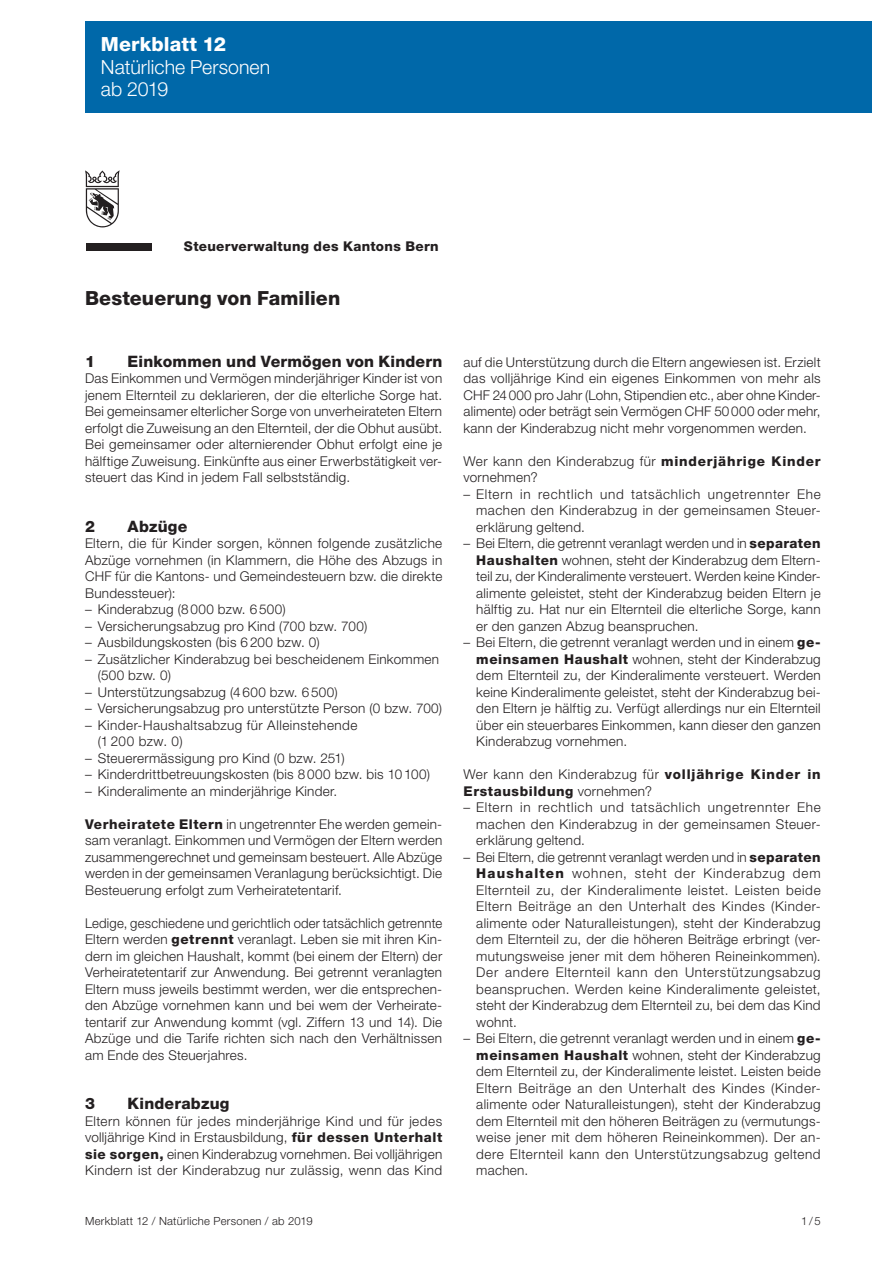
<style>
.page{position:relative;width:893px;height:1263px;background:#fff}
.page>*{position:absolute;margin:0;border:0;box-sizing:border-box;transform-origin:0 0}
.t1{font:300 19.5px "Helvetica Neue LT Std";letter-spacing:.005em;color:#fff}
.Haupttitel{font:800 19.5px "Helvetica Neue LT Std";letter-spacing:.005em;color:#231f20}
.t2{font:800 19.5px "Helvetica Neue LT Std";letter-spacing:.005em;color:#fff}
.Untertitel{font:800 15.75px "Helvetica Neue LT Std";letter-spacing:.015em;color:#231f20}
.GT_einzug_block{font:300 13.5px/16.5px "Helvetica Neue LT Std";letter-spacing:.03em;color:#231f20;text-align:justify}
.GT{font:300 13.5px/16.5px "Helvetica Neue LT Std";letter-spacing:.02em;color:#231f20;text-align:justify}
.GT_einzug_flatter{font:300 13.5px/16.5px "Helvetica Neue LT Std";letter-spacing:.02em;color:#231f20}
.GT-2{font:300 13.5px "Helvetica Neue LT Std";letter-spacing:.04em;color:#231f20}
.Zwischentitel{font:800 13.5px "Helvetica Neue LT Std";letter-spacing:.025em;color:#231f20}
.GT-3{font:800 13.5px "Helvetica Neue LT Std";letter-spacing:.045em;color:#231f20}
.t3{font:300 11.25px "Helvetica Neue LT Std";letter-spacing:.025em;color:#231f20}
.s1{font-weight:800}
.s2{font-weight:300}
</style>
<div class="page">
<svg style="left:85px;top:170px;width:35px;height:57px"></svg>
<div style="left:86px;top:244px;width:66px;height:7px;background:#231f20"></div>
<div style="left:85px;top:21px;width:787px;height:92px;background:#0068a9"></div>
<p class="t2" style="left:101px;top:33px;width:127px">Merkblatt 12</p>
<p class="t1" style="left:101px;top:55px;width:171px">Natürliche Personen</p>
<p class="t1" style="left:101px;top:77px;width:69px">ab 2019</p>
<h3 class="Zwischentitel" style="left:184px;top:238px;width:256px">Steuerverwaltung des Kantons Bern</h3>
<h1 class="Haupttitel" style="left:85px;top:286px;width:257px">Besteuerung von Familien</h1>
<h2 class="Untertitel" style="left:85px;top:352px;width:11px">1</h2>
<h2 class="Untertitel" style="left:128px;top:352px;width:316px">Einkommen und Vermögen von Kindern</h2>
<p class="GT" style="left:85px;top:370px;width:359px">Das Einkommen und Vermögen minderjähriger Kinder ist von jenem Elternteil zu deklarieren, der die elterliche Sorge hat.<br>Bei gemeinsamer elterlicher Sorge von unverheirateten Eltern erfolgt die Zuweisung an den Elternteil, der die Obhut ausübt.<br>Bei gemeinsamer oder alternierender Obhut erfolgt eine je hälftige Zuweisung. Einkünfte aus einer Erwerbstätigkeit ver&shy;steuert das Kind in jedem Fall selbstständig.</p>
<h2 class="Untertitel" style="left:85px;top:517px;width:11px">2</h2>
<h2 class="Untertitel" style="left:128px;top:517px;width:61px">Abzüge</h2>
<p class="GT" style="left:85px;top:535px;width:359px">Eltern, die für Kinder sorgen, können folgende zusätzliche Abzüge vornehmen (in Klammern, die Höhe des Abzugs in CHF für die Kantons- und Gemeindesteuern bzw. die direkte Bundessteuer):</p>
<p class="GT_einzug_flatter" style="left:85px;top:601px;width:202px">– Kinderabzug (8 000 bzw. 6 500)</p>
<p class="GT_einzug_flatter" style="left:85px;top:617px;width:284px">– Versicherungsabzug pro Kind (700 bzw. 700)</p>
<p class="GT_einzug_flatter" style="left:85px;top:634px;width:236px">– Ausbildungskosten (bis 6 200 bzw. 0)</p>
<p class="GT_einzug_flatter" style="left:98px;top:650px;width:343px;text-indent:-13px">– Zusätzlicher Kinderabzug bei bescheidenem Einkommen (500 bzw. 0)</p>
<p class="GT_einzug_flatter" style="left:85px;top:683px;width:254px">– Unterstützungsabzug (4 600 bzw. 6 500)</p>
<p class="GT_einzug_flatter" style="left:85px;top:700px;width:359px">– Versicherungsabzug pro unterstützte Person (0 bzw. 700)</p>
<p class="GT_einzug_flatter" style="left:98px;top:716px;width:261px;text-indent:-13px">– Kinder-Haushaltsabzug für Alleinstehende (1 200 bzw. 0)</p>
<p class="GT_einzug_flatter" style="left:85px;top:749px;width:261px">– Steuerermässigung pro Kind (0 bzw. 251)</p>
<p class="GT_einzug_flatter" style="left:85px;top:766px;width:347px">– Kinderdrittbetreuungskosten (bis 8 000 bzw. bis 10 100)</p>
<p class="GT_einzug_flatter" style="left:85px;top:782px;width:254px">– Kinderalimente an minderjährige Kinder.</p>
<p class="GT" style="left:85px;top:815px;width:359px"><span class="s1">Verheiratete Eltern</span> in ungetrennter Ehe werden gemein&shy;sam veranlagt. Einkommen und Vermögen der Eltern werden zusammengerechnet und gemeinsam besteuert. Alle Abzüge werden in der gemeinsamen Veranlagung berücksichtigt. Die Besteuerung erfolgt zum Verheiratetentarif.</p>
<p class="GT" style="left:85px;top:914px;width:359px">Ledige, geschiedene und gerichtlich oder tatsächlich getrennte Eltern werden <span class="s1">getrennt</span> veranlagt. Leben sie mit ihren Kin&shy;dern im gleichen Haushalt, kommt (bei einem der Eltern) der Verheiratetentarif zur Anwendung. Bei getrennt veranlagten Eltern muss jeweils bestimmt werden, wer die entsprechen&shy;den Abzüge vornehmen kann und bei wem der Verheirate&shy;tentarif zur Anwendung kommt (vgl. Ziffern 13 und 14). Die Abzüge und die Tarife richten sich nach den Verhältnissen am Ende des Steuerjahres.</p>
<h2 class="Untertitel" style="left:85px;top:1094px;width:11px">3</h2>
<h2 class="Untertitel" style="left:128px;top:1094px;width:103px">Kinderabzug</h2>
<p class="GT" style="left:85px;top:1112px;width:359px">Eltern können für jedes minderjährige Kind und für jedes volljährige Kind in Erstausbildung, <span class="s1">für dessen Unterhalt sie sorgen,</span> einen Kinderabzug vornehmen. Bei volljährigen Kindern ist der Kinderabzug nur zulässig, wenn das Kind</p>
<p class="GT" style="left:463px;top:353px;width:359px">auf die Unterstützung durch die Eltern angewiesen ist. Erzielt das volljährige Kind ein eigenes Einkommen von mehr als CHF 24000 pro Jahr (Lohn, Stipendien etc., aber ohne Kinder&shy;alimente) oder beträgt sein Vermögen CHF 50000 oder mehr, kann der Kinderabzug nicht mehr vorgenommen werden.</p>
<p class="GT" style="left:463px;top:452px;width:359px">Wer kann den Kinderabzug für <span class="s1">minderjährige Kinder </span>vornehmen?</p>
<p class="GT_einzug_block" style="left:476px;top:485px;width:346px;text-align:left;text-indent:-13px">– Eltern in rechtlich und tatsächlich ungetrennter Ehe machen den Kinderabzug in der gemeinsamen Steuer&shy;erklärung geltend.</p>
<p class="GT_einzug_block" style="left:476px;top:535px;width:346px;text-indent:-13px">– Bei Eltern, die getrennt veranlagt werden und in <span class="s1">separaten Haushalten</span> wohnen, steht der Kinderabzug dem Eltern&shy;teil zu, der Kinderalimente versteuert. Werden keine Kinder&shy;alimente geleistet, steht der Kinderabzug beiden Eltern je hälftig zu. Hat nur ein Elternteil die elterliche Sorge, kann er den ganzen Abzug beanspruchen.</p>
<p class="GT_einzug_block" style="left:476px;top:634px;width:346px;text-indent:-13px">– Bei Eltern, die getrennt veranlagt werden und in einem <span class="s1">ge&shy;meinsamen Haushalt</span> wohnen, steht der Kinderabzug dem Elternteil zu, der Kinderalimente versteuert. Werden keine Kinderalimente geleistet, steht der Kinderabzug bei&shy;den Eltern je hälftig zu. Verfügt allerdings nur ein Elternteil über ein steuerbares Einkommen, kann dieser den ganzen Kinderabzug vornehmen.</p>
<p class="GT-2" style="left:463px;top:766px;width:359px">Wer kann den Kinderabzug für <span class="s1">volljährige Kinder in</span></p>
<p class="GT-3" style="left:463px;top:783px;width:190px">Erstausbildung <span class="s2">vornehmen?</span></p>
<p class="GT_einzug_block" style="left:476px;top:799px;width:346px;text-align:left;text-indent:-13px">– Eltern in rechtlich und tatsächlich ungetrennter Ehe machen den Kinderabzug in der gemeinsamen Steuer&shy;erklärung geltend.</p>
<p class="GT_einzug_block" style="left:476px;top:848px;width:346px;text-indent:-13px">– Bei Eltern, die getrennt veranlagt werden und in <span class="s1">separaten Haushalten</span> wohnen, steht der Kinderabzug dem Elternteil zu, der Kinderalimente leistet. Leisten beide Eltern Beiträge an den Unterhalt des Kindes (Kinder&shy;alimente oder Naturalleistungen), steht der Kinderabzug dem Elternteil zu, der die höheren Beiträge erbringt (ver&shy;mutungsweise jener mit dem höheren Reineinkommen).<br>Der andere Elternteil kann den Unterstützungsabzug beanspruchen. Werden keine Kinderalimente geleistet, steht der Kinderabzug dem Elternteil zu, bei dem das Kind wohnt.</p>
<p class="GT_einzug_block" style="left:476px;top:1030px;width:346px;text-indent:-13px">– Bei Eltern, die getrennt veranlagt werden und in einem <span class="s1">ge&shy;meinsamen Haushalt</span> wohnen, steht der Kinderabzug dem Elternteil zu, der Kinderalimente leistet. Leisten beide Eltern Beiträge an den Unterhalt des Kindes (Kinder&shy;alimente oder Naturalleistungen), steht der Kinderabzug dem Elternteil mit den höheren Beiträgen zu (vermutungs&shy;weise jener mit dem höheren Reineinkommen). Der an&shy;dere Elternteil kann den Unterstützungsabzug geltend machen.</p>
<p class="t3" style="left:85px;top:1214px;width:229px">Merkblatt 12 / Natürliche Personen / ab 2019</p>
<p class="t3" style="left:801px;top:1214px;width:21px">1/5</p>
</div>
